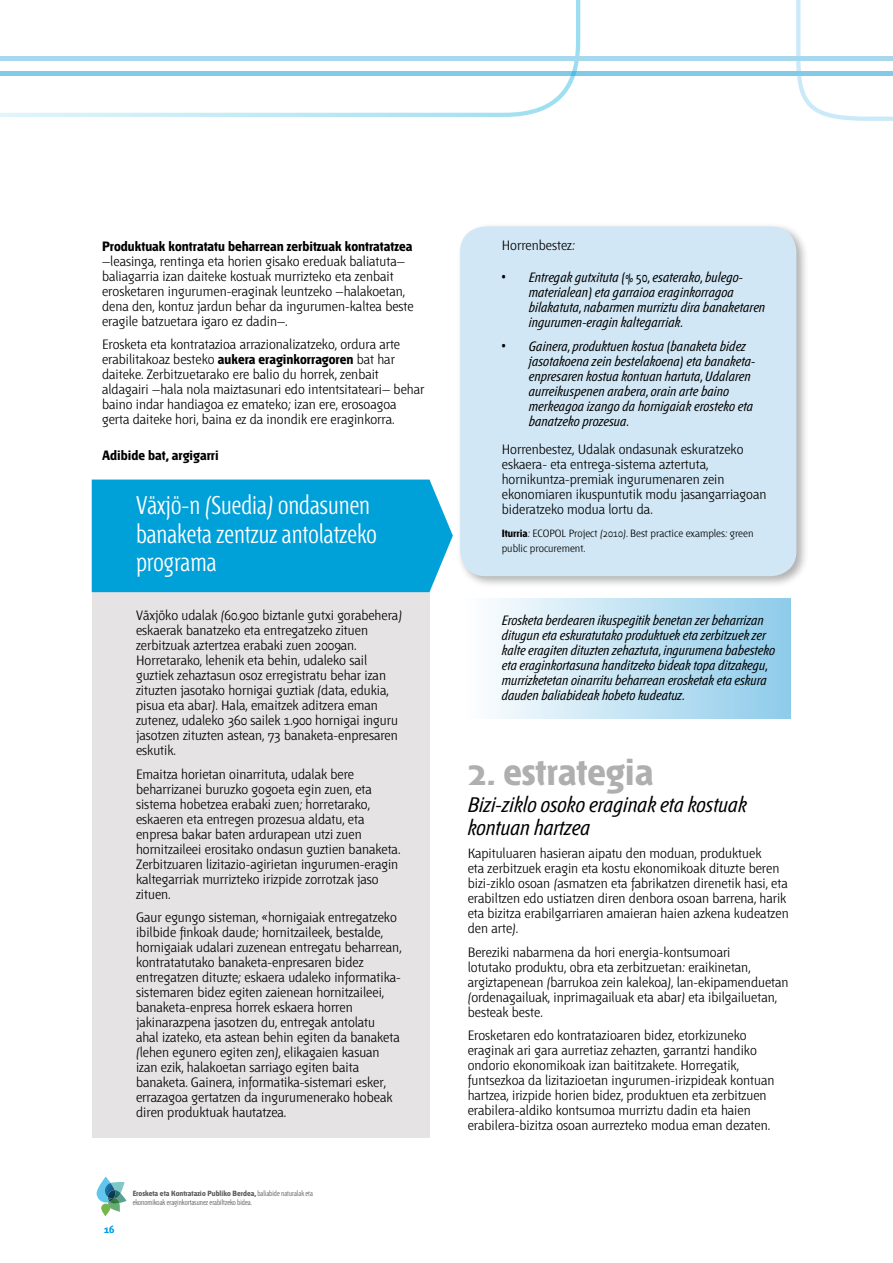
<style>
.page{position:relative;width:893px;height:1263px;background:#fff}
.page>*{position:absolute;margin:0;border:0;box-sizing:border-box;transform-origin:0 0}
.t1{font:700 37.5px "Fontana ND Ee Os F";color:#afafaf}
.t2{font:300 25.5px/28.5px "Fontana ND Cc Os F";color:#fff}
.t3{font:italic 21px/22.5px "Fontana ND Aa Os F";color:#000}
.t4{font:300 13.5px/15px "Fontana ND Aa Os F";color:#000}
.t5{font:italic 13.5px/15px "Fontana ND Aa Os F";letter-spacing:.005em;color:#000}
.t6{font:700 13.5px "Fontana ND Ee Os F";color:#000}
.t7{font:300 10.5px/15px "Fontana ND Aa Os F";color:#000}
.t8{font:700 10.5px "Fontana ND Ee Os F";color:#009ee0}
.t9{font:700 7.5px "Fontana ND Ee Os F";color:#585858}
.t10{font:300 7.5px "Fontana ND Cc Os F";color:#585858}
.s1{font-family:"Fontana ND Ee Os F";font-weight:700}
.s2{font-family:"Fontana ND Cc Os F";font-weight:300}
</style>
<div class="page">
<svg style="left:97px;top:1176px;width:29px;height:40px"></svg>
<div style="left:456px;top:222px;width:353px;height:367px;background:#000;opacity:.31"></div>
<div style="left:460px;top:226px;width:336px;height:350px;background:#d2e7f5;border-radius:26px"></div>
<div style="left:92px;top:566px;width:337px;height:571px;background:#e5e3e3"></div>
<div style="left:92px;top:479px;width:361px;height:113px;background:#00a0d9"></div>
<div style="left:462px;top:598px;width:329px;height:121px;background:linear-gradient(to right,#fffefe,#8dcbea)"></div>
<svg style="left:828px;top:117px;width:65px;height:4px"></svg>
<svg style="left:0;top:0;width:893px;height:117px"></svg>
<div style="left:0;top:56px;width:893px;height:5px;background:#a8d8ee"></div>
<p class="t6" style="left:102px;top:239px;width:312px">Produktuak kontratatu beharrean zerbitzuak kontratatzea</p>
<p class="t4" style="left:102px;top:254px;width:313px">—leasinga, rentinga eta horien gisako ereduak baliatuta— baliagarria izan daiteke kostuak murrizteko eta zenbait erosketaren ingurumen-eraginak leuntzeko —halakoetan, dena den, kontuz jardun behar da ingurumen-kaltea beste eragile batzuetara igaro ez dadin—.</p>
<p class="t4" style="left:102px;top:338px;width:324px">Erosketa eta kontratazioa arrazionalizatzeko, ordura arte erabilitakoaz besteko <span class="s1">aukera eraginkorragoren</span> bat har daiteke. Zerbitzuetarako ere balio du horrek, zenbait aldagairi —hala nola maiztasunari edo intentsitateari— behar baino indar handiagoa ez emateko; izan ere, erosoagoa gerta daiteke hori, baina ez da inondik ere eraginkorra.</p>
<p class="t6" style="left:102px;top:449px;width:118px">Adibide bat, argigarri</p>
<h2 class="t2" style="left:136px;top:493px;width:242px">Växjö-n (Suedia) ondasunen banaketa zentzuz antolatzeko programa</h2>
<p class="t4" style="left:136px;top:609px;width:267px">Växjöko udalak (60.900 biztanle gutxi gorabehera) eskaerak banatzeko eta entregatzeko zituen zerbitzuak aztertzea erabaki zuen 2009an.<br>Horretarako, lehenik eta behin, udaleko sail guztiek zehaztasun osoz erregistratu behar izan zituzten jasotako hornigai guztiak (data, edukia, pisua eta abar). Hala, emaitzek aditzera eman zutenez, udaleko 360 sailek 1.900 hornigai inguru jasotzen zituzten astean, 73 banaketa-enpresaren eskutik.</p>
<p class="t4" style="left:136px;top:767px;width:266px">Emaitza horietan oinarrituta, udalak bere beharrizanei buruzko gogoeta egin zuen, eta sistema hobetzea erabaki zuen; horretarako, eskaeren eta entregen prozesua aldatu, eta enpresa bakar baten ardurapean utzi zuen hornitzaileei erositako ondasun guztien banaketa.<br>Zerbitzuaren lizitazio-agirietan ingurumen-eragin kaltegarriak murrizteko irizpide zorrotzak jaso zituen.</p>
<p class="t4" style="left:136px;top:911px;width:267px">Gaur egungo sisteman, «hornigaiak entregatzeko ibilbide finkoak daude; hornitzaileek, bestalde, hornigaiak udalari zuzenean entregatu beharrean, kontratatutako banaketa-enpresaren bidez entregatzen dituzte; eskaera udaleko informatika&shy;sistemaren bidez egiten zaienean hornitzaileei, banaketa-enpresa horrek eskaera horren jakinarazpena jasotzen du, entregak antolatu<br>ahal izateko, eta astean behin egiten da banaketa (lehen egunero egiten zen), elikagaien kasuan izan ezik, halakoetan sarriago egiten baita banaketa. Gainera, informatika-sistemari esker, errazagoa gertatzen da ingurumenerako hobeak diren produktuak hautatzea.</p>
<p class="t8" style="left:104px;top:1224px;width:12px">16</p>
<p class="t9" style="left:133px;top:1190px;width:182px">Erosketa eta Kontratazio Publiko Berdea, <span class="s2">baliabide naturalak eta</span></p>
<p class="t10" style="left:133px;top:1199px;width:121px">ekonomikoak eraginkortasunez erabiltzeko bidea.</p>
<p class="t4" style="left:502px;top:239px;width:75px">Horrenbestez:</p>
<p class="t5" style="left:529px;top:271px;width:238px;text-indent:-27px">• Entregak gutxituta (% 50, esaterako, bulego&shy;materialean) eta garraioa eraginkorragoa bilakatuta, nabarmen murriztu dira banaketaren ingurumen-eragin kaltegarriak.</p>
<p class="t5" style="left:529px;top:340px;width:228px;text-indent:-27px">• Gainera, produktuen kostua (banaketa bidez jasotakoena zein bestelakoena) eta banaketa&shy;enpresaren kostua kontuan hartuta, Udalaren aurreikuspenen arabera, orain arte baino merkeagoa izango da hornigaiak erosteko eta banatzeko prozesua.</p>
<p class="t4" style="left:502px;top:442px;width:266px">Horrenbestez, Udalak ondasunak eskuratzeko eskaera- eta entrega-sistema aztertuta, hornikuntza-premiak ingurumenaren zein ekonomiaren ikuspuntutik modu jasangarriagoan bideratzeko modua lortu da.</p>
<p class="t7" style="left:502px;top:527px;width:253px"><span class="s1">Iturria</span>: ECOPOL Project (2010). Best practice examples: green public procurement.</p>
<p class="t5" style="left:502px;top:613px;width:275px">Erosketa berdearen ikuspegitik benetan zer beharrizan ditugun eta eskuratutako produktuek eta zerbitzuek zer kalte eragiten dituzten zehaztuta, ingurumena babesteko eta eraginkortasuna handitzeko bideak topa ditzakegu, murrizketetan oinarritu beharrean erosketak eta eskura dauden baliabideak hobeto kudeatuz.</p>
<h1 class="t1" style="left:468px;top:755px;width:187px">2. estrategia</h1>
<h3 class="t3" style="left:468px;top:795px;width:280px">Bizi-ziklo osoko eraginak eta kostuak kontuan hartzea</h3>
<p class="t4" style="left:468px;top:847px;width:322px">Kapituluaren hasieran aipatu den moduan, produktuek<br>eta zerbitzuek eragin eta kostu ekonomikoak dituzte beren bizi-ziklo osoan (asmatzen eta fabrikatzen direnetik hasi, eta erabiltzen edo ustiatzen diren denbora osoan barrena, harik eta bizitza erabilgarriaren amaieran haien azkena kudeatzen den arte).</p>
<p class="t4" style="left:468px;top:945px;width:322px">Bereziki nabarmena da hori energia-kontsumoari<br>lotutako produktu, obra eta zerbitzuetan: eraikinetan, argiztapenean (barrukoa zein kalekoa), lan-ekipamenduetan (ordenagailuak, inprimagailuak eta abar) eta ibilgailuetan, besteak beste.</p>
<p class="t4" style="left:468px;top:1029px;width:308px">Erosketaren edo kontratazioaren bidez, etorkizuneko eraginak ari gara aurretiaz zehazten, garrantzi handiko ondorio ekonomikoak izan baititzakete. Horregatik, funtsezkoa da lizitazioetan ingurumen-irizpideak kontuan hartzea, irizpide horien bidez, produktuen eta zerbitzuen erabilera-aldiko kontsumoa murriztu dadin eta haien erabilera-bizitza osoan aurrezteko modua eman dezaten.</p>
</div>
